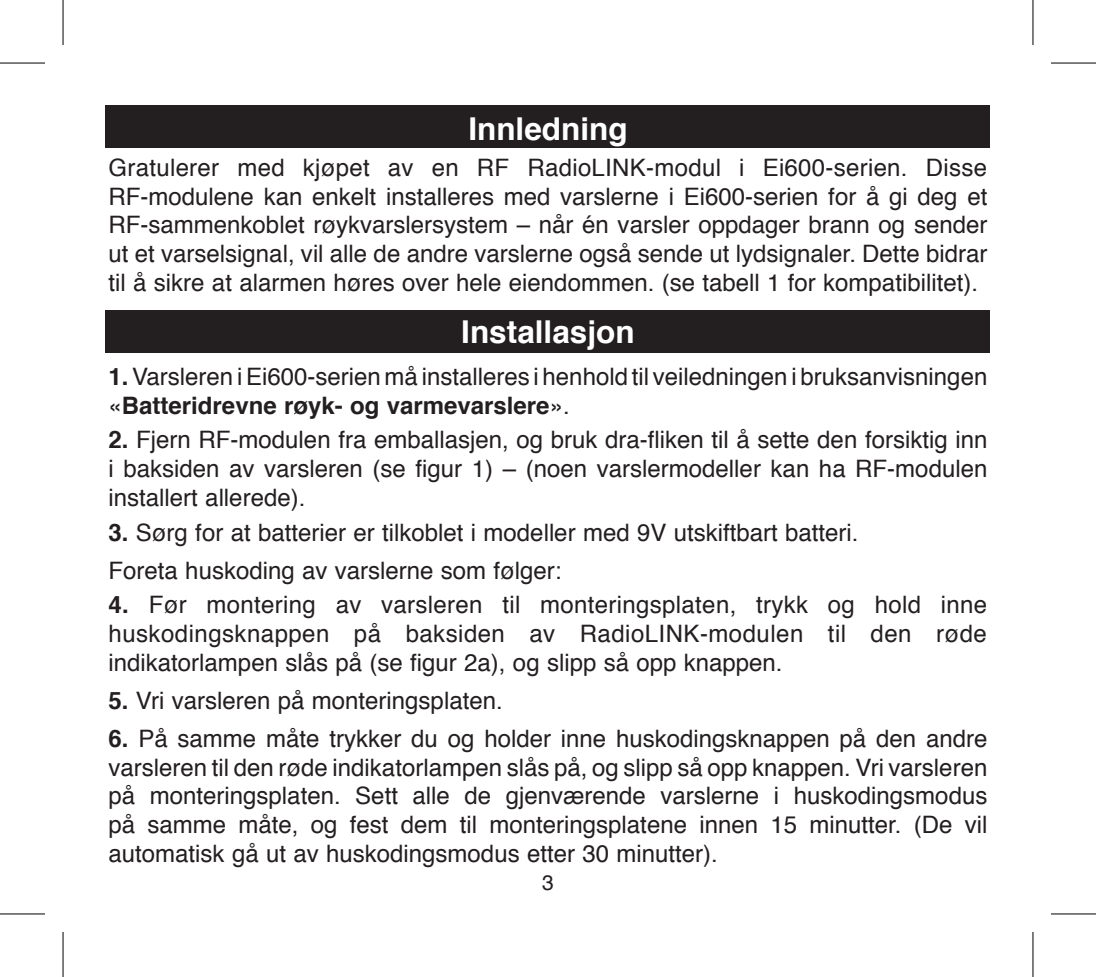
<style>
.page{position:relative;width:1096px;height:977px;background:#fff}
.page>*{position:absolute;margin:0;border:0;box-sizing:border-box;transform-origin:0 0}
.t1{font:700 31.5px "Helvetica";color:#fff}
.t2{font:24px/28.8px "Helvetica";color:#231f20;text-align:justify}
.t3{font:21px "Helvetica";color:#231f20}
.s1{font-weight:700}
</style>
<div class="page">
<div style="left:106px;top:106px;width:884px;height:42px;background:#231f20"></div>
<div style="left:106px;top:310px;width:884px;height:43px;background:#231f20"></div>
<hr style="left:0;top:62px;width:45px;height:2px;background:#000">
<hr style="left:1050px;top:62px;width:45px;height:2px;background:#000">
<hr style="left:0;top:913px;width:45px;height:1px;background:#000">
<hr style="left:1050px;top:913px;width:45px;height:1px;background:#000">
<hr style="left:62px;top:0;width:2px;height:45px;background:#000">
<hr style="left:62px;top:931px;width:2px;height:45px;background:#000">
<hr style="left:1032px;top:0;width:1px;height:45px;background:#000">
<hr style="left:1032px;top:931px;width:1px;height:45px;background:#000">
<p class="t1" style="left:468px;top:103px;width:161px">Innledning</p>
<p class="t2" style="left:109px;top:154px;width:880px">Gratulerer med kjøpet av en RF RadioLINK-modul i Ei600-serien. Disse RF-modulene kan enkelt installeres med varslerne i Ei600-serien for å gi deg et RF-sammenkoblet røykvarslersystem – når én varsler oppdager brann og sender ut et varselsignal, vil alle de andre varslerne også sende ut lydsignaler. Dette bidrar til å sikre at alarmen høres over hele eiendommen. (se tabell 1 for kompatibilitet).</p>
<p class="t1" style="left:461px;top:306px;width:175px">Installasjon</p>
<p class="t2" style="left:109px;top:362px;width:880px"><span class="s1">1.</span> Varsleren i Ei600-serien må installeres i henhold til veiledningen i bruksanvisningen «<span class="s1">Batteridrevne røyk- og varmevarslere</span>».</p>
<p class="t2" style="left:109px;top:426px;width:880px"><span class="s1">2.</span> Fjern RF-modulen fra emballasjen, og bruk dra-fliken til å sette den forsiktig inn i baksiden av varsleren (se figur 1) – (noen varslermodeller kan ha RF-modulen installert allerede).</p>
<p class="t2" style="left:109px;top:518px;width:751px"><span class="s1">3.</span> Sørg for at batterier er tilkoblet i modeller med 9V utskiftbart batteri.</p>
<p class="t2" style="left:109px;top:556px;width:454px">Foreta huskoding av varslerne som følger:</p>
<p class="t2" style="left:109px;top:591px;width:880px"><span class="s1">4.</span> Før montering av varsleren til monteringsplaten, trykk og hold inne huskodingsknappen på baksiden av RadioLINK-modulen til den røde indikatorlampen slås på (se figur 2a), og slipp så opp knappen.</p>
<p class="t2" style="left:109px;top:686px;width:396px"><span class="s1">5.</span> Vri varsleren på monteringsplaten.</p>
<p class="t2" style="left:109px;top:724px;width:880px"><span class="s1">6.</span> På samme måte trykker du og holder inne huskodingsknappen på den andre varsleren til den røde indikatorlampen slås på, og slipp så opp knappen. Vri varsleren på monteringsplaten. Sett alle de gjenværende varslerne i huskodingsmodus på samme måte, og fest dem til monteringsplatene innen 15 minutter. (De vil automatisk gå ut av huskodingsmodus etter 30 minutter).</p>
<p class="t3" style="left:542px;top:866px;width:13px">3</p>
</div>
